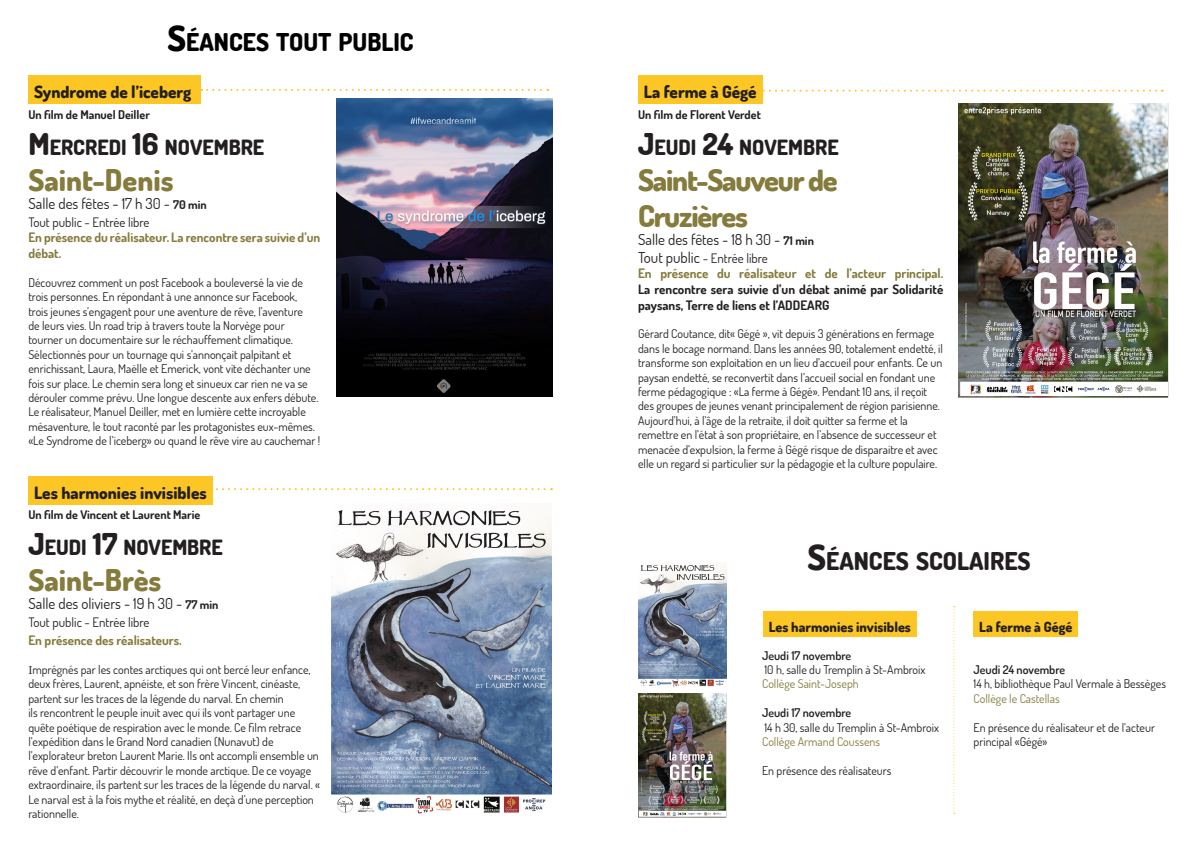
<style>
.page{position:relative;width:1191px;height:842px;background:#fff}
.page>*{position:absolute;margin:0;border:0;box-sizing:border-box;transform-origin:0 0}
.t1{font:800 30px/36px "Dosis";letter-spacing:-.04em;color:#847b3c}
.t2{font:800 30px "Dosis";color:#847b3c}
.t3{font:800 24.5px "Dosis";color:#000}
.t4{font:800 24.5px "Dosis";color:#231f20}
.t5{font:800 21px "Dosis";color:#231f20}
.t6{font:800 17px "Dosis";color:#231f20}
.t7{font:15px "Dosis";color:#231f20}
.t8{font:800 14px "Dosis";color:#231f20}
.t9{font:700 13px/15.6px "Dosis";color:#231f20;text-align:justify}
.t10{font:700 13px/15.6px "Dosis";color:#847b3c}
.t11{font:13px "Dosis";color:#231f20}
.t12{font:12px/14.4px "Dosis";color:#231f20}
.t13{font:700 12px "Dosis";color:#231f20}
.t14{font:600 12px "Dosis";color:#231f20}
.t15{font:12px "Dosis";color:#847b3c}
.s1{font-size:35px}
.s2{font-size:30px}
.s3{font-weight:700;font-size:12px}
.s4{font-family:"Minion Pro"}
.s5{font-size:15px}
.s6{color:#847b3c}
</style>
<div class="page">
<img style="left:337px;top:99px;width:216px;height:297px">
<img style="left:332px;top:510px;width:220px;height:304px">
<img style="left:958px;top:103px;width:211px;height:295px">
<div style="left:28px;top:75px;width:173px;height:29px;background:#fcc625"></div>
<div style="left:28px;top:476px;width:184px;height:28px;background:#fcc625"></div>
<div style="left:638px;top:75px;width:124px;height:29px;background:#fcc625"></div>
<div style="left:763px;top:612px;width:153px;height:25px;background:#fcc625"></div>
<div style="left:973px;top:612px;width:105px;height:25px;background:#fcc625"></div>
<svg style="left:201px;top:89px;width:347px;height:2px"></svg>
<svg style="left:212px;top:488px;width:340px;height:2px"></svg>
<svg style="left:762px;top:90px;width:400px;height:2px"></svg>
<img style="left:638px;top:564px;width:89px;height:123px">
<img style="left:638px;top:694px;width:89px;height:123px">
<svg style="left:953px;top:606px;width:2px;height:208px"></svg>
<p class="t3" style="left:168px;top:26px;width:247px"><span class="s1">S</span>ÉANCES TOUT PUBLIC</p>
<p class="t6" style="left:34px;top:81px;width:159px">Syndrome de l’iceberg</p>
<p class="t13" style="left:28px;top:107px;width:123px">Un film de Manuel Deiller</p>
<p class="t5" style="left:28px;top:134px;width:237px"><span class="s2">M</span>ERCREDI <span class="s2">16</span> NOVEMBRE</p>
<p class="t2" style="left:28px;top:161px;width:147px">Saint-Denis</p>
<p class="t7" style="left:28px;top:193px;width:180px">Salle des fêtes - 17 h 30 - <span class="s3">70 min</span></p>
<p class="t11" style="left:28px;top:214px;width:123px">Tout public - Entrée libre</p>
<p class="t10" style="left:28px;top:230px;width:293px">En présence du réalisateur. La rencontre sera suivie d’un débat.</p>
<p class="t12" style="left:28px;top:275px;width:293px">Découvrez comment un post Facebook a bouleversé la vie de trois personnes. En répondant à une annonce sur Facebook,<br>trois jeunes s’engagent pour une aventure de rêve, l’aventure<br>de leurs vies. Un road trip à travers toute la Norvège pour tourner un documentaire sur le réchauffement climatique.<br>Sélectionnés pour un tournage qui s’annonçait palpitant et enrichissant, Laura, Maëlle et Emerick, vont vite déchanter une fois sur place. Le chemin sera long et sinueux car rien ne va se dérouler comme prévu. Une longue descente aux enfers débute.<br>Le réalisateur, Manuel Deiller, met en lumière cette incroyable mésaventure, le tout raconté par les protagonistes eux-mêmes. «Le Syndrome de l’iceberg» ou quand le rêve vire au cauchemar !</p>
<p class="t6" style="left:34px;top:482px;width:174px">Les harmonies invisibles</p>
<p class="t13" style="left:28px;top:507px;width:173px">Un film de Vincent et Laurent Marie</p>
<p class="t5" style="left:28px;top:534px;width:196px"><span class="s2">J</span>EUDI <span class="s2">17</span> NOVEMBRE</p>
<p class="t2" style="left:28px;top:561px;width:135px">Saint-Brès</p>
<p class="t7" style="left:28px;top:594px;width:192px">Salle des oliviers - 19 h 30 - <span class="s3">77 min</span></p>
<p class="t11" style="left:28px;top:614px;width:123px">Tout public - Entrée libre</p>
<p class="t10" style="left:28px;top:632px;width:155px">En présence des réalisateurs.</p>
<p class="t12" style="left:28px;top:662px;width:293px"><span class="s4">I</span>mprégnés par les contes arctiques qui ont bercé leur enfance, deux frères, Laurent, apnéiste, et son frère Vincent, cinéaste, partent sur les traces de la légende du narval. En chemin<br>ils rencontrent le peuple inuit avec qui ils vont partager une quête poétique de respiration avec le monde. Ce film retrace l’expédition dans le Grand Nord canadien (Nunavut) de l’explorateur breton Laurent Marie. Ils ont accompli ensemble un rêve d’enfant. Partir découvrir le monde arctique. De ce voyage extraordinaire, ils partent sur les traces de la légende du narval. « Le narval est à la fois mythe et réalité, en deçà d’une perception rationnelle.</p>
<p class="t6" style="left:643px;top:81px;width:114px">La ferme à Gégé</p>
<p class="t13" style="left:638px;top:107px;width:124px">Un film de Florent Verdet</p>
<p class="t5" style="left:638px;top:134px;width:202px"><span class="s2">J</span>EUDI <span class="s2">24</span> NOVEMBRE</p>
<p class="t1" style="left:638px;top:161px;width:201px">Saint-Sauveur de<br>Cruzières</p>
<p class="t7" style="left:638px;top:229px;width:177px">Salle des fêtes - 18 h 30 - <span class="s3">71 min</span></p>
<p class="t11" style="left:638px;top:250px;width:131px"><span class="s5">Tout public</span> - Entrée libre</p>
<p class="t9" style="left:638px;top:266px;width:307px"><span class="s6">En présence du réalisateur et de l’acteur principal.<br></span>La rencontre sera suivie d’un débat animé par Solidarité paysans, Terre de liens et l’ADDEARG</p>
<p class="t12" style="left:638px;top:326px;width:306px">Gérard Coutance, dit« Gégé », vit depuis 3 générations en fermage dans le bocage normand. Dans les années 90, totalement endetté, il transforme son exploitation en un lieu d’accueil pour enfants. Ce un paysan endetté, se reconvertit dans l’accueil social en fondant une ferme pédagogique : «La ferme à Gégé». Pendant 10 ans, il reçoit des groupes de jeunes venant principalement de région parisienne.<br>Aujourd’hui, à l’âge de la retraite, il doit quitter sa ferme et la remettre en l’état à son propriétaire, en l’absence de successeur et menacée d’expulsion, la ferme à Gégé risque de disparaitre et avec elle un regard si particulier sur la pédagogie et la culture populaire.</p>
<p class="t4" style="left:807px;top:545px;width:224px"><span class="s1">S</span>ÉANCES SCOLAIRES</p>
<p class="t8" style="left:768px;top:617px;width:144px">Les harmonies invisibles</p>
<p class="t8" style="left:979px;top:617px;width:95px">La ferme à Gégé</p>
<p class="t14" style="left:762px;top:647px;width:91px">Jeudi 17 novembre</p>
<p class="t12" style="left:762px;top:662px;width:165px">10 h, salle du Tremplin à St-Ambroix<br><span class="s6">Collège Saint-Joseph</span></p>
<p class="t14" style="left:762px;top:705px;width:91px">Jeudi 17 novembre</p>
<p class="t12" style="left:764px;top:720px;width:176px">14 h 30, salle du Tremplin à St-Ambroix</p>
<p class="t15" style="left:762px;top:734px;width:120px">Collège Armand Coussens</p>
<p class="t12" style="left:762px;top:763px;width:131px">En présence des réalisateurs</p>
<p class="t14" style="left:973px;top:662px;width:93px">Jeudi 24 novembre</p>
<p class="t12" style="left:973px;top:676px;width:194px">14 h, bibliothèque Paul Vermale à Bessèges</p>
<p class="t15" style="left:973px;top:691px;width:88px">Collège le Castellas</p>
<p class="t12" style="left:973px;top:720px;width:183px">En présence du réalisateur et de l’acteur principal «Gégé»</p>
</div>
